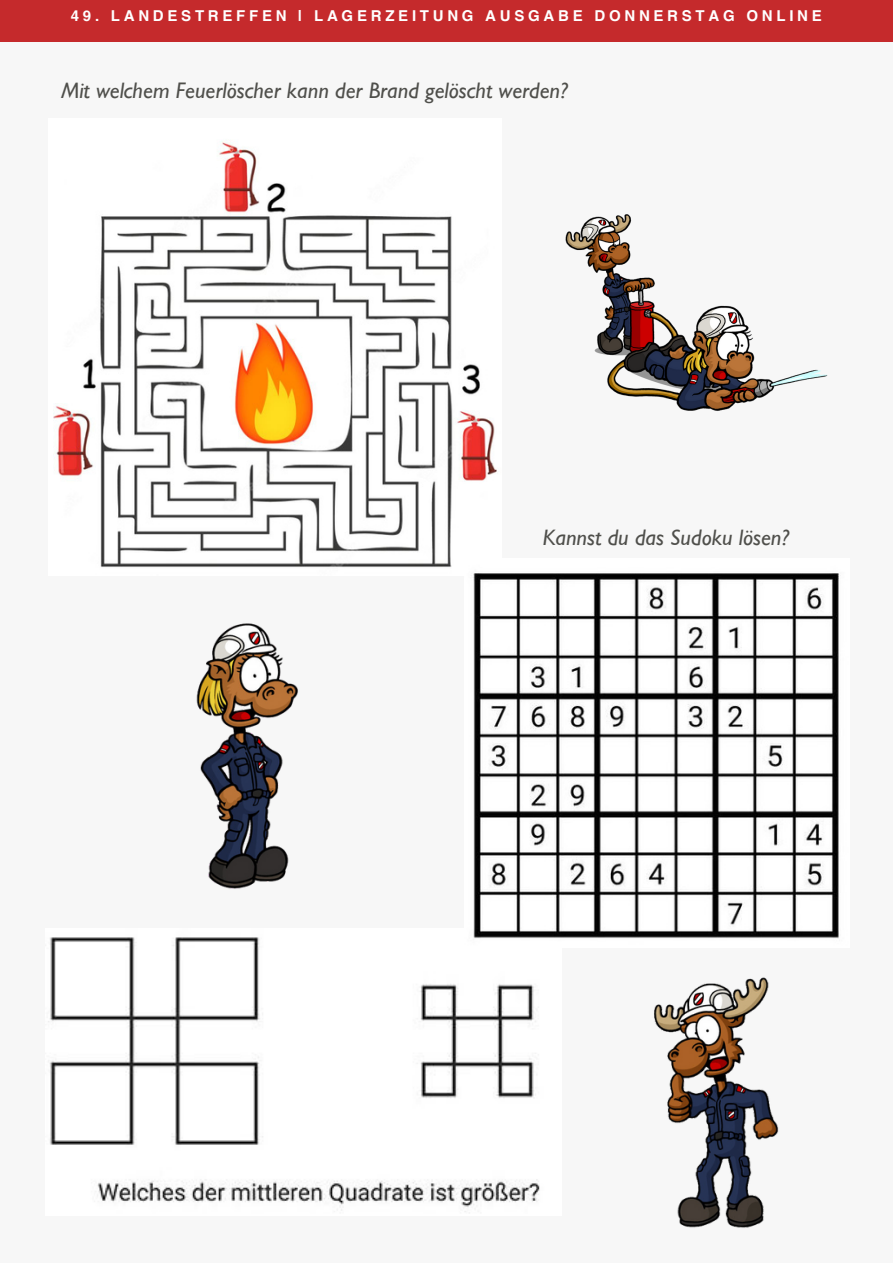
<style>
.page{position:relative;width:893px;height:1264px;background:#fff}
.page>*{position:absolute;margin:0;border:0;box-sizing:border-box;transform-origin:0 0}
.t1{font:italic 22.5px "Brandaus";color:#4f4f4b}
.t2{font:700 15px "Helvetica";letter-spacing:.25em;color:#fff}
.t3{font:700 14.1px "Montserrat";letter-spacing:.25em;color:#fff}
</style>
<div class="page">
<div style="left:0;top:0;width:892px;height:1262px;background:#f7f7f7"></div>
<div style="left:0;top:0;width:892px;height:42px;background:#c52a2c"></div>
<img style="left:53px;top:142px;width:444px;height:425px">
<img style="left:50px;top:937px;width:490px;height:270px">
<img style="left:464px;top:558px;width:375px;height:389px">
<img style="left:565px;top:214px;width:263px;height:197px">
<img style="left:654px;top:977px;width:125px;height:251px">
<img style="left:196px;top:623px;width:102px;height:266px">
<p class="t2" style="left:71px;top:9px;width:752px">49. LANDESTREFFEN | LAGERZEITUNG AUSGABE DONNERSTAG ONLINE</p>
<p class="t3" style="left:565px;top:9px;width:286px">49. LANDESJUGENDLAGER |</p>
<p class="t1" style="left:61px;top:82px;width:508px">Mit welchem Feuerlöscher kann der Brand gelöscht werden?</p>
<p class="t1" style="left:543px;top:530px;width:248px">Kannst du das Sudoku lösen?</p>
</div>
